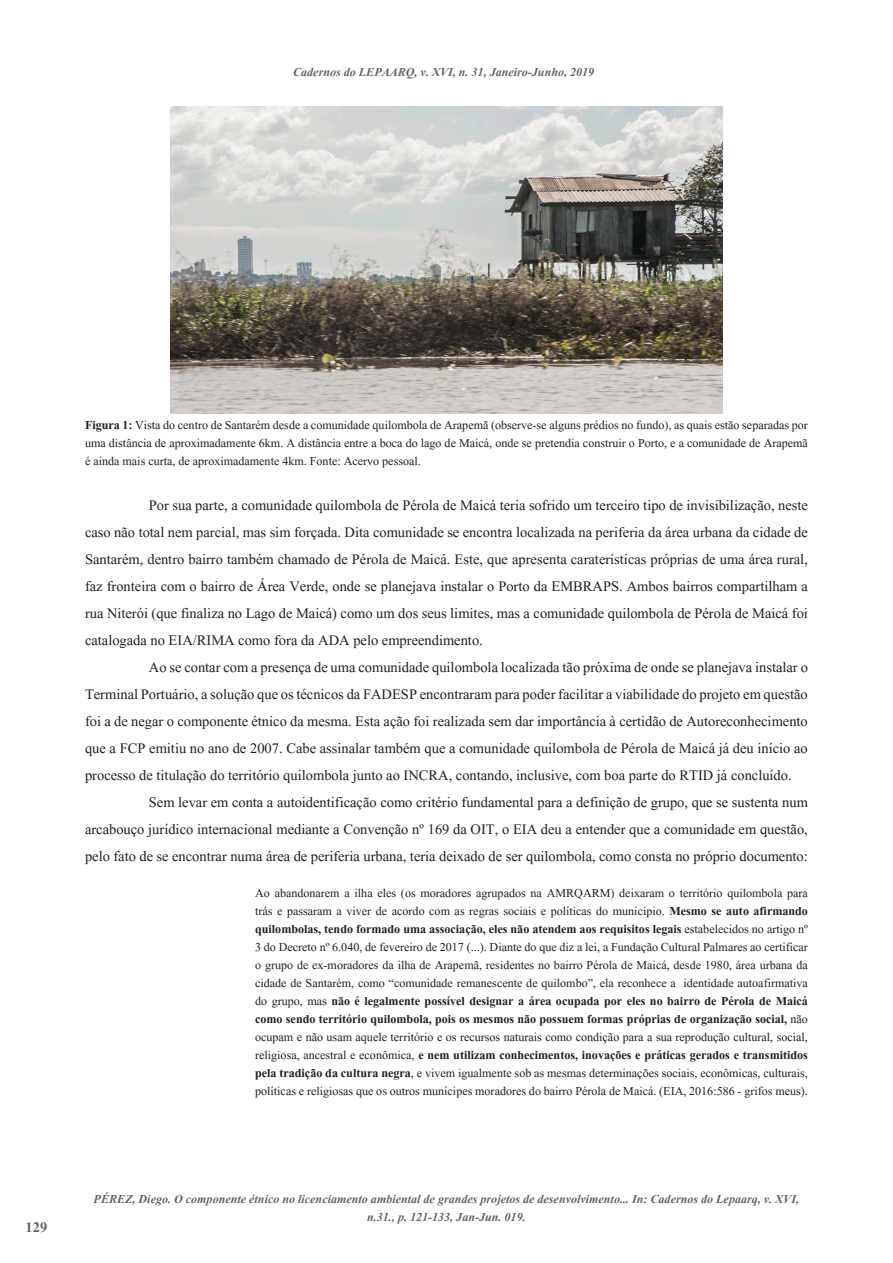
<style>
.page{position:relative;width:893px;height:1263px;background:#fff}
.page>*{position:absolute;margin:0;border:0;box-sizing:border-box;transform-origin:0 0}
.t1{font:18px/27px "Aparajita";color:#231f20;text-align:justify}
.t2{font:700 18px "Aparajita";color:#636366}
.t3{font:15px/18px "Aparajita";color:#231f20;text-align:justify}
.t4{font:italic 700 15px/18px "Aparajita";color:#636366;text-align:center}
.s1{font-weight:700}
</style>
<div class="page">
<img style="left:170px;top:106px;width:553px;height:308px">
<p class="t4" style="left:293px;top:64px;width:303px">Cadernos do LEPAARQ, v. XVI, n. 31, Janeiro-Junho, 2019</p>
<p class="t2" style="left:26px;top:1219px;width:23px">129</p>
<p class="t3" style="left:85px;top:418px;width:724px"><span class="s1">Figura 1:</span> Vista do centro de Santarém desde a comunidade quilombola de Arapemã (observe-se alguns prédios no fundo), as quais estão separadas por uma distância de aproximadamente 6km. A distância entre a boca do lago de Maicá, onde se pretendia construir o Porto, e a comunidade de Arapemã é ainda mais curta, de aproximadamente 4km. Fonte: Acervo pessoal.</p>
<p class="t1" style="left:85px;top:494px;width:724px;text-indent:64px">Por sua parte, a comunidade quilombola de Pérola de Maicá teria sofrido um terceiro tipo de invisibilização, neste caso não total nem parcial, mas sim forçada. Dita comunidade se encontra localizada na periferia da área urbana da cidade de Santarém, dentro bairro também chamado de Pérola de Maicá. Este, que apresenta caraterísticas próprias de uma área rural, faz fronteira com o bairro de Área Verde, onde se planejava instalar o Porto da EMBRAPS. Ambos bairros compartilham a rua Niterói (que finaliza no Lago de Maicá) como um dos seus limites, mas a comunidade quilombola de Pérola de Maicá foi catalogada no EIA/RIMA como fora da ADA pelo empreendimento.</p>
<p class="t1" style="left:149px;top:656px;width:660px">Ao se contar com a presença de uma comunidade quilombola localizada tão próxima de onde se planejava instalar o</p>
<p class="t1" style="left:85px;top:683px;width:724px">Terminal Portuário, a solução que os técnicos da FADESP encontraram para poder facilitar a viabilidade do projeto em questão</p>
<p class="t1" style="left:85px;top:710px;width:724px">foi a de negar o componente étnico da mesma. Esta ação foi realizada sem dar importância à certidão de Autoreconhecimento</p>
<p class="t1" style="left:85px;top:737px;width:724px">que a FCP emitiu no ano de 2007. Cabe assinalar também que a comunidade quilombola de Pérola de Maicá já deu início ao</p>
<p class="t1" style="left:85px;top:764px;width:708px">processo de titulação do território quilombola junto ao INCRA, contando, inclusive, com boa parte do RTID já concluído.</p>
<p class="t1" style="left:149px;top:791px;width:661px">Sem levar em conta a autoidentificação como critério fundamental para a definição de grupo, que se sustenta num</p>
<p class="t1" style="left:85px;top:818px;width:724px">arcabouço jurídico internacional mediante a Convenção nº 169 da OIT, o EIA deu a entender que a comunidade em questão,</p>
<p class="t1" style="left:85px;top:845px;width:724px">pelo fato de se encontrar numa área de periferia urbana, teria deixado de ser quilombola, como consta no próprio documento:</p>
<p class="t3" style="left:255px;top:886px;width:554px">Ao abandonarem a ilha eles (os moradores agrupados na AMRQARM) deixaram o território quilombola para trás e passaram a viver de acordo com as regras sociais e políticas do município. <span class="s1">Mesmo se auto afirmando quilombolas, tendo formado uma associação, eles não atendem aos requisitos legais</span> estabelecidos no artigo nº 3 do Decreto nº 6.040, de fevereiro de 2017 (...). Diante do que diz a lei, a Fundação Cultural Palmares ao certificar o grupo de ex-moradores da ilha de Arapemã, residentes no bairro Pérola de Maicá, desde 1980, área urbana da cidade de Santarém, como “comunidade remanescente de quilombo”, ela reconhece a identidade autoafirmativa do grupo, mas <span class="s1">não é legalmente possível designar a área ocupada por eles no bairro de Pérola de Maicá como sendo território quilombola, pois os mesmos não possuem formas próprias de organização social,</span> não ocupam e não usam aquele território e os recursos naturais como condição para a sua reprodução cultural, social, religiosa, ancestral e econômica, <span class="s1">e nem utilizam conhecimentos, inovações e práticas gerados e transmitidos pela tradição da cultura negra</span>, e vivem igualmente sob as mesmas determinações sociais, econômicas, culturais, políticas e religiosas que os outros munícipes moradores do bairro Pérola de Maicá. (EIA, 2016:586 - grifos meus).</p>
<p class="t4" style="left:94px;top:1191px;width:707px">PÉREZ, Diego. O componente étnico no licenciamento ambiental de grandes projetos de desenvolvimento... In: Cadernos do Lepaarq, v. XVI, n.31., p. 121-133, Jan-Jun. 019.</p>
</div>
